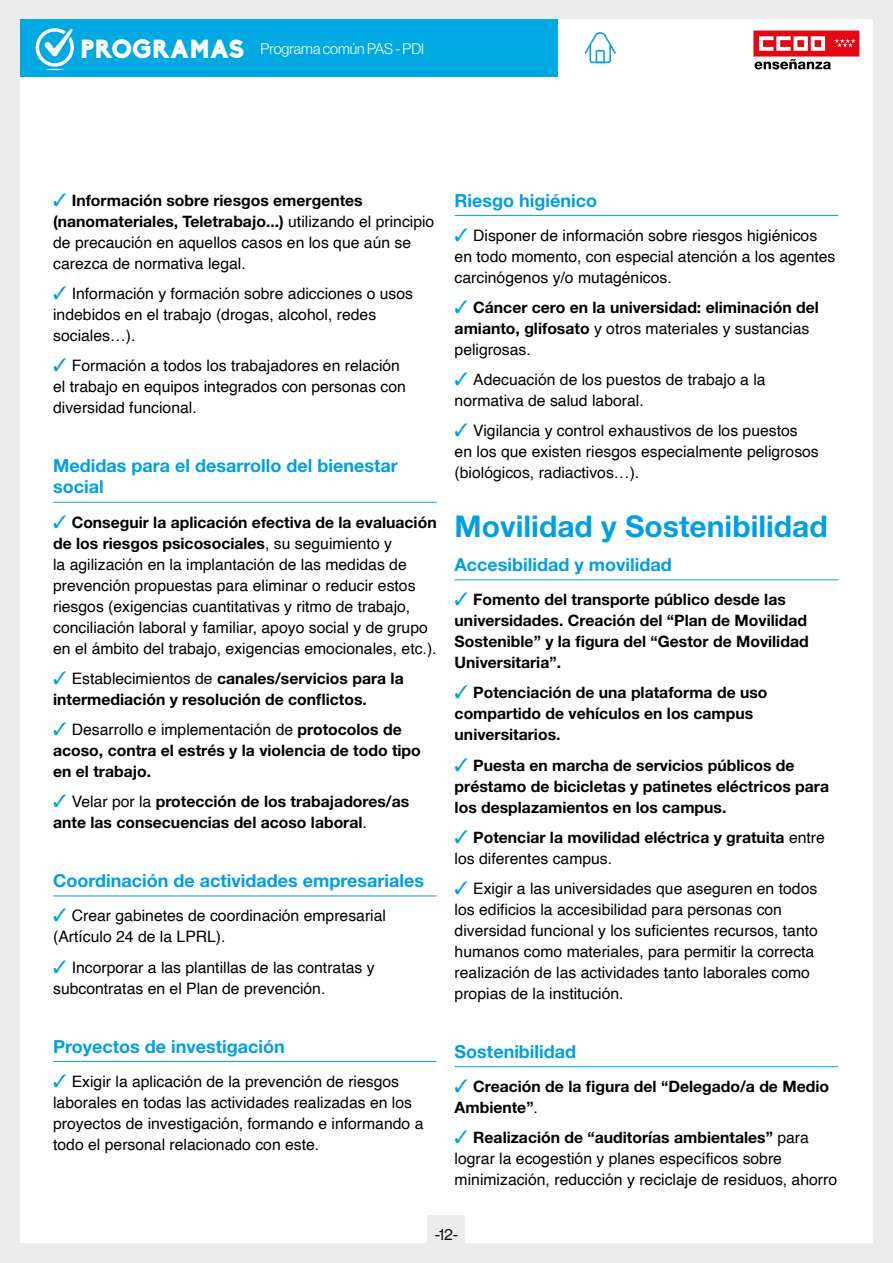
<style>
.page{position:relative;width:893px;height:1263px;background:#fff}
.page>*{position:absolute;margin:0;border:0;box-sizing:border-box;transform-origin:0 0}
.t1{font:700 30px "Helvetica Neue";color:#009fe3}
.t2{font:700 18px/21px "Helvetica Neue";color:#009fe3}
.t3{font:15.75px/21px "Helvetica";color:#000}
.t4{font:700 15.75px/21px "Helvetica Neue";color:#000}
.t5{font:15.75px "Volta Modern Display 55 Roman";color:#000}
.t6{font:300 15px "Volta Modern Display 45";color:#fff}
.s1{font-family:"Biko";font-weight:900;font-size:25.8px}
.s2{color:#009fe3}
.s3{font-family:"Helvetica";font-weight:400}
.s4{font-family:"Helvetica Neue";font-weight:700}
</style>
<div class="page">
<div style="left:0;top:0;width:20px;height:1263px;background:#ececec"></div>
<div style="left:873px;top:0;width:20px;height:1263px;background:#ececec"></div>
<div style="left:4px;top:1243px;width:889px;height:20px;background:#ececec"></div>
<div style="left:4px;top:0;width:889px;height:19px;background:#ececec"></div>
<div style="left:20px;top:19px;width:537px;height:57px;background:#00a9e1"></div>
<svg style="left:753px;top:31px;width:106px;height:38px"></svg>
<svg style="left:585px;top:32px;width:31px;height:31px"></svg>
<div style="left:428px;top:1215px;width:37px;height:38px;background:#ececec"></div>
<svg style="left:36px;top:28px;width:38px;height:42px"></svg>
<hr style="left:53px;top:502px;width:384px;height:1px;background:#009fe3">
<hr style="left:53px;top:895px;width:384px;height:1px;background:#009fe3">
<hr style="left:53px;top:1061px;width:384px;height:1px;background:#009fe3">
<hr style="left:455px;top:215px;width:383px;height:1px;background:#009fe3">
<hr style="left:455px;top:579px;width:383px;height:1px;background:#009fe3">
<hr style="left:455px;top:1066px;width:383px;height:1px;background:#009fe3">
<p class="t6" style="left:80px;top:41px;width:346px"><span class="s1">PROGRAMAS</span> Programa común PAS - PDI</p>
<p class="t4" style="left:53px;top:190px;width:383px"><span class="s2">✓</span> Información sobre riesgos emergentes (nanomateriales, Teletrabajo...) <span class="s3">utilizando el principio</span></p>
<p class="t3" style="left:53px;top:233px;width:360px">de precaución en aquellos casos en los que aún se carezca de normativa legal.</p>
<p class="t3" style="left:53px;top:284px;width:361px"><span class="s2">✓</span> Información y formación sobre adicciones o usos indebidos en el trabajo (drogas, alcohol, redes sociales…).</p>
<p class="t3" style="left:53px;top:356px;width:354px"><span class="s2">✓</span> Formación a todos los trabajadores en relación el trabajo en equipos integrados con personas con diversidad funcional.</p>
<p class="t2" style="left:53px;top:455px;width:346px">Medidas para el desarrollo del bienestar social</p>
<p class="t4" style="left:53px;top:511px;width:385px"><span class="s2">✓</span> Conseguir la aplicación efectiva de la evaluación de los riesgos psicosociales<span class="s3">, su seguimiento y</span></p>
<p class="t3" style="left:53px;top:554px;width:385px">la agilización en la implantación de las medidas de prevención propuestas para eliminar o reducir estos riesgos (exigencias cuantitativas y ritmo de trabajo, conciliación laboral y familiar, apoyo social y de grupo en el ámbito del trabajo, exigencias emocionales, etc.).</p>
<p class="t4" style="left:53px;top:667px;width:352px"><span class="s2">✓</span> <span class="s3">Establecimientos de</span> canales/servicios para la intermediación y resolución de conflictos.</p>
<p class="t3" style="left:53px;top:719px;width:350px"><span class="s2">✓</span> Desarrollo e implementación de <span class="s4">protocolos de</span></p>
<p class="t4" style="left:53px;top:739px;width:369px">acoso, contra el estrés y la violencia de todo tipo en el trabajo.</p>
<p class="t4" style="left:53px;top:790px;width:358px"><span class="s2">✓</span> <span class="s3">Velar por la</span> protección de los trabajadores/as ante las consecuencias del acoso laboral<span class="s3">.</span></p>
<p class="t2" style="left:53px;top:870px;width:372px">Coordinación de actividades empresariales</p>
<p class="t3" style="left:53px;top:906px;width:334px"><span class="s2">✓</span> Crear gabinetes de coordinación empresarial (Artículo 24 de la LPRL).</p>
<p class="t3" style="left:53px;top:957px;width:323px"><span class="s2">✓</span> Incorporar a las plantillas de las contratas y subcontratas en el Plan de prevención.</p>
<p class="t2" style="left:53px;top:1035px;width:233px">Proyectos de investigación</p>
<p class="t3" style="left:53px;top:1071px;width:372px"><span class="s2">✓</span> Exigir la aplicación de la prevención de riesgos laborales en todas las actividades realizadas en los proyectos de investigación, formando e informando a todo el personal relacionado con este.</p>
<p class="t2" style="left:455px;top:189px;width:144px">Riesgo higiénico</p>
<p class="t3" style="left:455px;top:225px;width:382px"><span class="s2">✓</span> Disponer de información sobre riesgos higiénicos en todo momento, con especial atención a los agentes carcinógenos y/o mutagénicos.</p>
<p class="t4" style="left:455px;top:296px;width:366px"><span class="s2">✓</span> Cáncer cero en la universidad: eliminación del</p>
<p class="t3" style="left:455px;top:318px;width:356px"><span class="s4">amianto, glifosato</span> y otros materiales y sustancias peligrosas.</p>
<p class="t3" style="left:455px;top:369px;width:313px"><span class="s2">✓</span> Adecuación de los puestos de trabajo a la normativa de salud laboral.</p>
<p class="t3" style="left:455px;top:421px;width:366px"><span class="s2">✓</span> Vigilancia y control exhaustivos de los puestos en los que existen riesgos especialmente peligrosos (biológicos, radiactivos…).</p>
<h1 class="t1" style="left:455px;top:508px;width:375px">Movilidad y Sostenibilidad</h1>
<p class="t2" style="left:455px;top:554px;width:219px">Accesibilidad y movilidad</p>
<p class="t4" style="left:455px;top:589px;width:356px"><span class="s2">✓</span> Fomento del transporte público desde las universidades. Creación del “Plan de Movilidad Sostenible” y la figura del “Gestor de Movilidad Universitaria”.</p>
<p class="t4" style="left:455px;top:682px;width:314px"><span class="s2">✓</span> Potenciación de una plataforma de uso compartido de vehículos en los campus universitarios.</p>
<p class="t4" style="left:455px;top:754px;width:376px"><span class="s2">✓</span> Puesta en marcha de servicios públicos de préstamo de bicicletas y patinetes eléctricos para los desplazamientos en los campus.</p>
<p class="t4" style="left:455px;top:826px;width:372px"><span class="s2">✓</span> Potenciar la movilidad eléctrica y gratuita <span class="s3">entre</span></p>
<p class="t3" style="left:455px;top:848px;width:159px">los diferentes campus.</p>
<p class="t3" style="left:455px;top:878px;width:365px"><span class="s2">✓</span> Exigir a las universidades que aseguren en todos los edificios la accesibilidad para personas con diversidad funcional y los suficientes recursos, tanto humanos como materiales, para permitir la correcta realización de las actividades tanto laborales como propias de la institución.</p>
<p class="t2" style="left:455px;top:1040px;width:123px">Sostenibilidad</p>
<p class="t4" style="left:455px;top:1076px;width:376px"><span class="s2">✓</span> Creación de la figura del “Delegado/a de Medio<br>Ambiente”<span class="s3">.</span></p>
<p class="t4" style="left:455px;top:1127px;width:356px"><span class="s2">✓</span> Realización de “auditorías ambientales” <span class="s3">para</span></p>
<p class="t3" style="left:455px;top:1149px;width:384px">lograr la ecogestión y planes específicos sobre minimización, reducción y reciclaje de residuos, ahorro</p>
<p class="t5" style="left:435px;top:1225px;width:25px">-12-</p>
</div>
